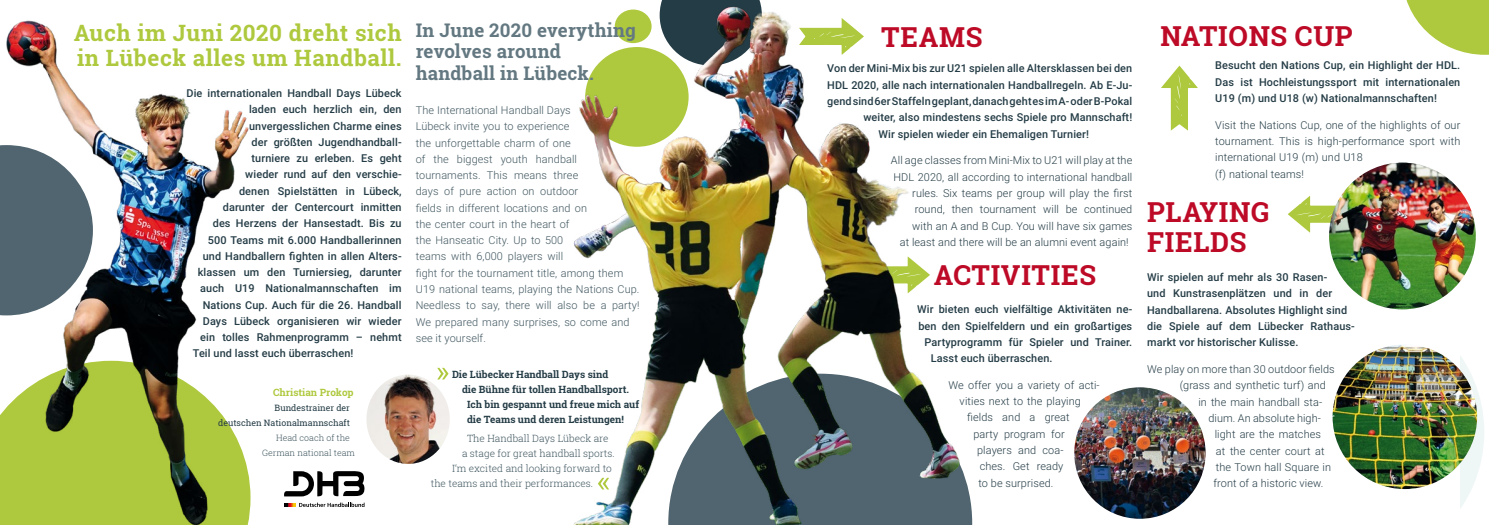
<style>
.page{position:relative;width:1489px;height:525px;background:#fff}
.page>*{position:absolute;margin:0;border:0;box-sizing:border-box;transform-origin:0 0}
.t1{font:700 27.5px/30px "Roboto Slab";letter-spacing:.025em;color:#bd0a26}
.t2{font:700 22.5px/25px "Roboto Slab";letter-spacing:.025em;color:#aec93e}
.t3{font:700 18.75px/21.5px "Roboto Slab";letter-spacing:.01em;color:#637881}
.t4{font:500 10.88px/16.2px "Roboto";letter-spacing:.01em;color:#243c46}
.t5{font:300 10.88px/16.2px "Roboto";letter-spacing:.01em;color:#243c46}
.t6{font:300 10.88px/16.2px "Roboto";letter-spacing:.01em;color:#405760}
.t7{font:700 10px "Roboto Slab";color:#243c46}
.t8{font:300 10px "Roboto Slab";color:#405760}
.t9{font:700 10px "Roboto Slab";color:#aec93e}
.t10{font:8.75px/15px "Roboto Slab";color:#243c46;text-align:right}
.t11{font:300 8.75px/15px "Roboto Slab";color:#405760}
</style>
<div class="page">
<svg style="left:1459px;top:356px;width:25px;height:152px;fill:#eff6f6"></svg>
<svg style="left:1406px;top:0;width:82px;height:55px"></svg>
<svg style="left:1287px;top:196px;width:47px;height:36px"></svg>
<img style="left:573px;top:0;width:398px;height:524px">
<svg style="left:799px;top:18px;width:65px;height:37px"></svg>
<img style="left:366px;top:374px;width:84px;height:89px">
<svg style="left:598px;top:477px;width:11px;height:12px"></svg>
<svg style="left:1161px;top:66px;width:36px;height:64px"></svg>
<img style="left:1328px;top:162px;width:147px;height:147px;border-radius:73px">
<img style="left:1332px;top:344px;width:144px;height:145px;border-radius:72px">
<img style="left:1074px;top:387px;width:131px;height:131px;border-radius:66px">
<svg style="left:284px;top:471px;width:80px;height:25px"></svg>
<svg style="left:284px;top:502px;width:80px;height:4px"></svg>
<svg style="left:437px;top:367px;width:11px;height:12px"></svg>
<img style="left:0;top:20px;width:251px;height:504px">
<h2 class="t2" style="left:74px;top:20px;width:329px">Auch im Juni 2020 dreht sich in Lübeck alles um Handball.</h2>
<h3 class="t3" style="left:416px;top:19px;width:221px">In June 2020 everything revolves around handball in Lübeck.</h3>
<p class="t4" style="left:186px;top:85px;width:216px">Die internationalen Handball Days Lübeck</p>
<p class="t4" style="left:249px;top:101px;width:154px">laden euch herzlich ein, den</p>
<p class="t4" style="left:249px;top:117px;width:154px">unvergesslichen Charme eines</p>
<p class="t4" style="left:251px;top:133px;width:151px">der größten Jugendhandball-</p>
<p class="t4" style="left:251px;top:150px;width:152px">turniere zu erleben. Es geht</p>
<p class="t4" style="left:245px;top:166px;width:158px">wieder rund auf den verschie-</p>
<p class="t4" style="left:239px;top:182px;width:164px">denen Spielstätten in Lübeck,</p>
<p class="t4" style="left:223px;top:198px;width:180px">darunter der Centercourt inmitten</p>
<p class="t4" style="left:213px;top:215px;width:190px">des Herzens der Hansestadt. Bis zu</p>
<p class="t4" style="left:208px;top:231px;width:195px">500 Teams mit 6.000 Handballerinnen</p>
<p class="t4" style="left:203px;top:247px;width:200px">und Handballern fighten in allen Alters-</p>
<p class="t4" style="left:198px;top:263px;width:205px">klassen um den Turniersieg, darunter</p>
<p class="t4" style="left:200px;top:280px;width:203px">auch U19 Nationalmannschaften im</p>
<p class="t4" style="left:203px;top:296px;width:200px">Nations Cup. Auch für die 26. Handball</p>
<p class="t4" style="left:203px;top:312px;width:200px">Days Lübeck organisieren wir wieder</p>
<p class="t4" style="left:200px;top:328px;width:203px">ein tolles Rahmenprogramm – nehmt</p>
<p class="t4" style="left:193px;top:345px;width:162px">Teil und lasst euch überraschen!</p>
<p class="t9" style="left:273px;top:385px;width:82px">Christian Prokop</p>
<p class="t10" style="left:218px;top:400px;width:133px">Bundestrainer der<br>deutschen Nationalmannschaft</p>
<p class="t11" style="left:262px;top:430px;width:94px;text-indent:14px">Head coach of the<br>German national team</p>
<p class="t6" style="left:416px;top:102px;width:225px">The International Handball Days<br>Lübeck invite you to experience<br>the unforgettable charm of one<br>of the biggest youth handball tournaments. This means three<br>days of pure action on outdoor<br>fields in different locations and on<br>the center court in the heart of<br>the Hanseatic City. Up to 500<br>teams with 6,000 players will<br>fight for the tournament title, among them U19 national teams, playing the Nations Cup.<br>Needless to say, there will also be a party!<br>We prepared many surprises, so come and see it yourself.</p>
<p class="t7" style="left:452px;top:367px;width:158px">Die Lübecker Handball Days sind</p>
<p class="t7" style="left:462px;top:382px;width:168px">die Bühne für tollen Handballsport.</p>
<p class="t7" style="left:467px;top:397px;width:173px">Ich bin gespannt und freue mich auf</p>
<p class="t7" style="left:467px;top:412px;width:159px">die Teams und deren Leistungen!</p>
<p class="t8" style="left:467px;top:431px;width:143px">The Handball Days Lübeck are</p>
<p class="t8" style="left:462px;top:446px;width:154px">a stage for great handball sports.</p>
<p class="t8" style="left:452px;top:461px;width:161px">I‘m excited and looking forward to</p>
<p class="t8" style="left:431px;top:476px;width:164px">the teams and their performances.</p>
<h1 class="t1" style="left:881px;top:21px;width:103px">TEAMS</h1>
<p class="t4" style="left:827px;top:60px;width:306px">Von der Mini-Mix bis zur U21 spielen alle Altersklassen bei den</p>
<p class="t4" style="left:827px;top:76px;width:307px">HDL 2020, alle nach internationalen Handballregeln. Ab E-Ju-</p>
<p class="t4" style="left:827px;top:93px;width:306px">gend sind 6er Staffeln geplant, danach geht es im A- oder B-Pokal</p>
<p class="t4" style="left:863px;top:109px;width:270px">weiter, also mindestens sechs Spiele pro Mannschaft!</p>
<p class="t4" style="left:878px;top:125px;width:212px">Wir spielen wieder ein Ehemaligen Turnier!</p>
<p class="t5" style="left:890px;top:152px;width:243px">All age classes from Mini-Mix to U21 will play at the</p>
<p class="t5" style="left:893px;top:168px;width:240px">HDL 2020, all according to international handball</p>
<p class="t5" style="left:912px;top:184px;width:221px">rules. Six teams per group will play the first</p>
<p class="t5" style="left:914px;top:201px;width:219px">round, then tournament will be continued</p>
<p class="t5" style="left:912px;top:217px;width:221px">with an A and B Cup. You will have six games</p>
<p class="t5" style="left:899px;top:233px;width:230px">at least and there will be an alumni event again!</p>
<h1 class="t1" style="left:933px;top:260px;width:164px">ACTIVITIES</h1>
<p class="t4" style="left:917px;top:300px;width:216px">Wir bieten euch vielfältige Aktivitäten ne-</p>
<p class="t4" style="left:918px;top:317px;width:215px">ben den Spielfeldern und ein großartiges</p>
<p class="t4" style="left:924px;top:333px;width:209px">Partyprogramm für Spieler und Trainer.</p>
<p class="t4" style="left:930px;top:349px;width:123px">Lasst euch überraschen.</p>
<p class="t5" style="left:948px;top:376px;width:153px">We offer you a variety of acti-</p>
<p class="t5" style="left:959px;top:392px;width:123px">vities next to the playing</p>
<p class="t5" style="left:967px;top:409px;width:104px">fields and a great</p>
<p class="t5" style="left:973px;top:425px;width:93px">party program for</p>
<p class="t5" style="left:977px;top:441px;width:88px">players and coa-</p>
<p class="t5" style="left:979px;top:457px;width:85px">ches. Get ready</p>
<p class="t5" style="left:978px;top:474px;width:77px">to be surprised.</p>
<h1 class="t1" style="left:1160px;top:21px;width:194px">NATIONS CUP</h1>
<p class="t4" style="left:1215px;top:57px;width:246px;text-align:justify">Besucht den Nations Cup, ein Highlight der HDL.<br>Das ist Hochleistungssport mit internationalen U19 (m) und U18 (w) Nationalmannschaften!</p>
<p class="t5" style="left:1215px;top:116px;width:246px">Visit the Nations Cup, one of the highlights of our tournament. This is high-performance sport with international U19 (m) und U18<br>(f) national teams!</p>
<h1 class="t1" style="left:1147px;top:196px;width:124px">PLAYING<br>FIELDS</h1>
<p class="t4" style="left:1147px;top:268px;width:209px">Wir spielen auf mehr als 30 Rasen-<br>und Kunstrasenplätzen und in der Handballarena. Absolutes Highlight sind die Spiele auf dem Lübecker Rathaus&shy;markt vor historischer Kulisse.</p>
<p class="t5" style="left:1147px;top:360px;width:189px">We play on more than 30 outdoor fields</p>
<p class="t5" style="left:1179px;top:377px;width:148px">(grass and synthetic turf) and</p>
<p class="t5" style="left:1198px;top:393px;width:125px">in the main handball sta-</p>
<p class="t5" style="left:1208px;top:409px;width:114px">dium. An absolute high-</p>
<p class="t5" style="left:1214px;top:425px;width:108px">light are the matches</p>
<p class="t5" style="left:1215px;top:442px;width:110px">at the center court at</p>
<p class="t5" style="left:1215px;top:458px;width:117px">the Town hall Square in</p>
<p class="t5" style="left:1213px;top:474px;width:111px">front of a historic view.</p>
</div>
